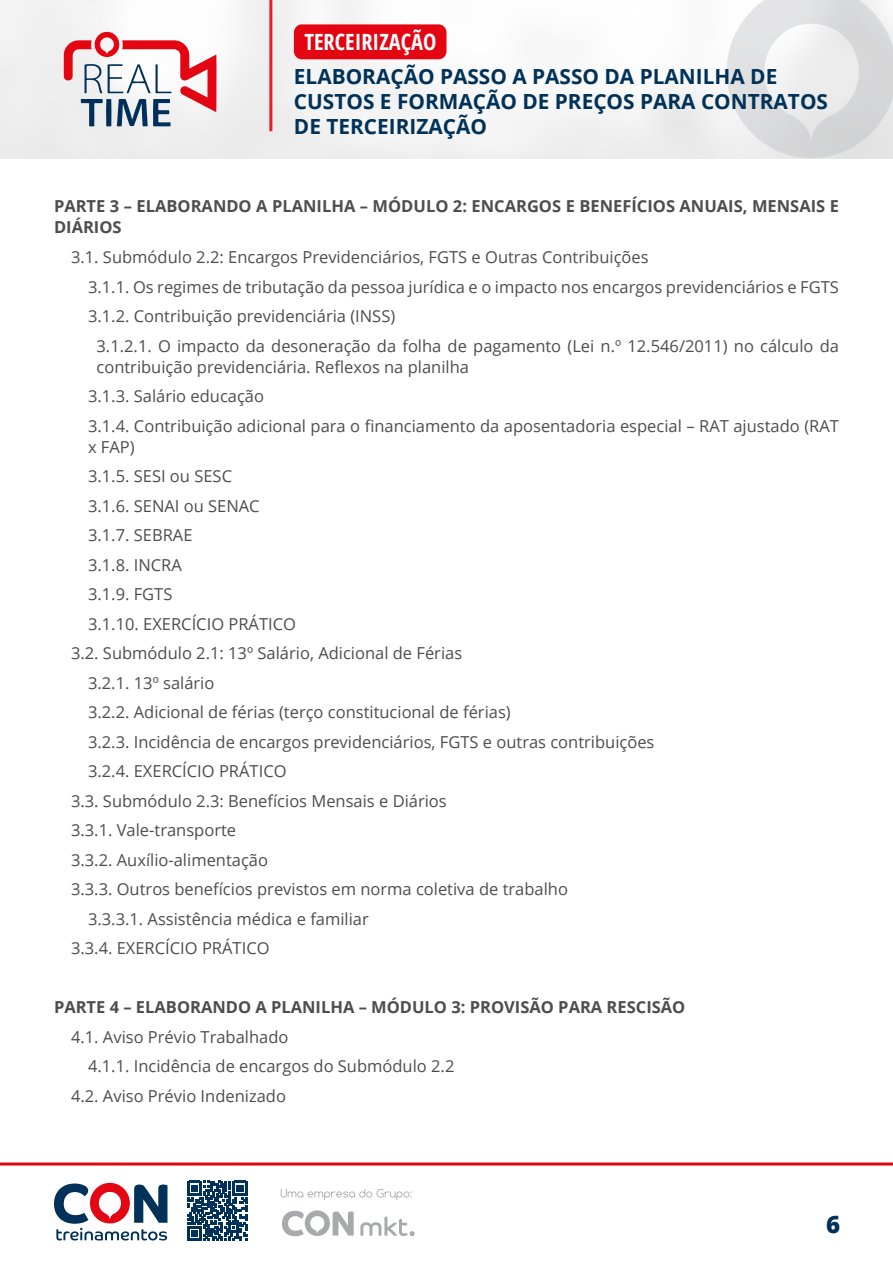
<style>
.page{position:relative;width:893px;height:1263px;background:#fff}
.page>*{position:absolute;margin:0;border:0;box-sizing:border-box;transform-origin:0 0}
.t1{font:800 24px "Open Sans";color:#003158}
.t2{font:700 condensed 22.35px "Open Sans";color:#fff}
.t3{font:700 20.85px/25px "Open Sans";color:#003158}
.t4{font:16.5px/21px "Open Sans";color:#4d4d4d}
.t5{font:700 16.5px/21px "Open Sans";color:#4d4d4d}
</style>
<div class="page">
<img style="left:0;top:0;width:893px;height:158px">
<svg style="left:0;top:1162px;width:893px;height:79px"></svg>
<svg style="left:281px;top:1189px;width:131px;height:11px"></svg>
<svg style="left:360px;top:1216px;width:55px;height:20px"></svg>
<svg style="left:282px;top:1210px;width:72px;height:26px"></svg>
<svg style="left:54px;top:1183px;width:113px;height:57px"></svg>
<svg style="left:187px;top:1181px;width:60px;height:60px"></svg>
<hr style="left:269px;top:0;width:3px;height:131px;background:#ee1d23">
<div style="left:294px;top:24px;width:152px;height:35px;background:#e30512;border-radius:8px"></div>
<svg style="left:64px;top:32px;width:153px;height:95px"></svg>
<h2 class="t2" style="left:304px;top:26px;width:134px">TERCEIRIZAÇÃO</h2>
<p class="t3" style="left:294px;top:64px;width:536px">ELABORAÇÃO PASSO A PASSO DA PLANILHA DE<br>CUSTOS E FORMAÇÃO DE PREÇOS PARA CONTRATOS<br>DE TERCEIRIZAÇÃO</p>
<p class="t5" style="left:54px;top:196px;width:786px">PARTE 3 – ELABORANDO A PLANILHA – MÓDULO 2: ENCARGOS E BENEFÍCIOS ANUAIS, MENSAIS E<br>DIÁRIOS</p>
<p class="t4" style="left:71px;top:246px;width:579px">3.1. Submódulo 2.2: Encargos Previdenciários, FGTS e Outras Contribuições</p>
<p class="t4" style="left:88px;top:276px;width:752px">3.1.1. Os regimes de tributação da pessoa jurídica e o impacto nos encargos previdenciários e FGTS</p>
<p class="t4" style="left:88px;top:305px;width:309px">3.1.2. Contribuição previdenciária (INSS)</p>
<p class="t4" style="left:97px;top:335px;width:744px">3.1.2.1. O impacto da desoneração da folha de pagamento (Lei n.º 12.546/2011) no cálculo da contribuição previdenciária. Reflexos na planilha</p>
<p class="t4" style="left:88px;top:385px;width:178px">3.1.3. Salário educação</p>
<p class="t4" style="left:88px;top:415px;width:752px">3.1.4. Contribuição adicional para o financiamento da aposentadoria especial – RAT ajustado (RAT x FAP)</p>
<p class="t4" style="left:88px;top:465px;width:146px">3.1.5. SESI ou SESC</p>
<p class="t4" style="left:88px;top:495px;width:173px">3.1.6. SENAI ou SENAC</p>
<p class="t4" style="left:88px;top:524px;width:106px">3.1.7. SEBRAE</p>
<p class="t4" style="left:88px;top:554px;width:95px">3.1.8. INCRA</p>
<p class="t4" style="left:88px;top:583px;width:86px">3.1.9. FGTS</p>
<p class="t4" style="left:88px;top:613px;width:210px">3.1.10. EXERCÍCIO PRÁTICO</p>
<p class="t4" style="left:71px;top:642px;width:393px">3.2. Submódulo 2.1: 13º Salário, Adicional de Férias</p>
<p class="t4" style="left:88px;top:672px;width:128px">3.2.1. 13º salário</p>
<p class="t4" style="left:88px;top:701px;width:424px">3.2.2. Adicional de férias (terço constitucional de férias)</p>
<p class="t4" style="left:88px;top:731px;width:568px">3.2.3. Incidência de encargos previdenciários, FGTS e outras contribuições</p>
<p class="t4" style="left:88px;top:760px;width:200px">3.2.4. EXERCÍCIO PRÁTICO</p>
<p class="t4" style="left:71px;top:790px;width:377px">3.3. Submódulo 2.3: Benefícios Mensais e Diários</p>
<p class="t4" style="left:71px;top:819px;width:167px">3.3.1. Vale-transporte</p>
<p class="t4" style="left:71px;top:849px;width:199px">3.3.2. Auxílio-alimentação</p>
<p class="t4" style="left:71px;top:878px;width:498px">3.3.3. Outros benefícios previstos em norma coletiva de trabalho</p>
<p class="t4" style="left:88px;top:908px;width:282px">3.3.3.1. Assistência médica e familiar</p>
<p class="t4" style="left:71px;top:937px;width:200px">3.3.4. EXERCÍCIO PRÁTICO</p>
<p class="t5" style="left:54px;top:996px;width:633px">PARTE 4 – ELABORANDO A PLANILHA – MÓDULO 3: PROVISÃO PARA RESCISÃO</p>
<p class="t4" style="left:71px;top:1026px;width:219px">4.1. Aviso Prévio Trabalhado</p>
<p class="t4" style="left:88px;top:1055px;width:368px">4.1.1. Incidência de encargos do Submódulo 2.2</p>
<p class="t4" style="left:71px;top:1085px;width:216px">4.2. Aviso Prévio Indenizado</p>
<h1 class="t1" style="left:826px;top:1206px;width:16px">6</h1>
</div>
